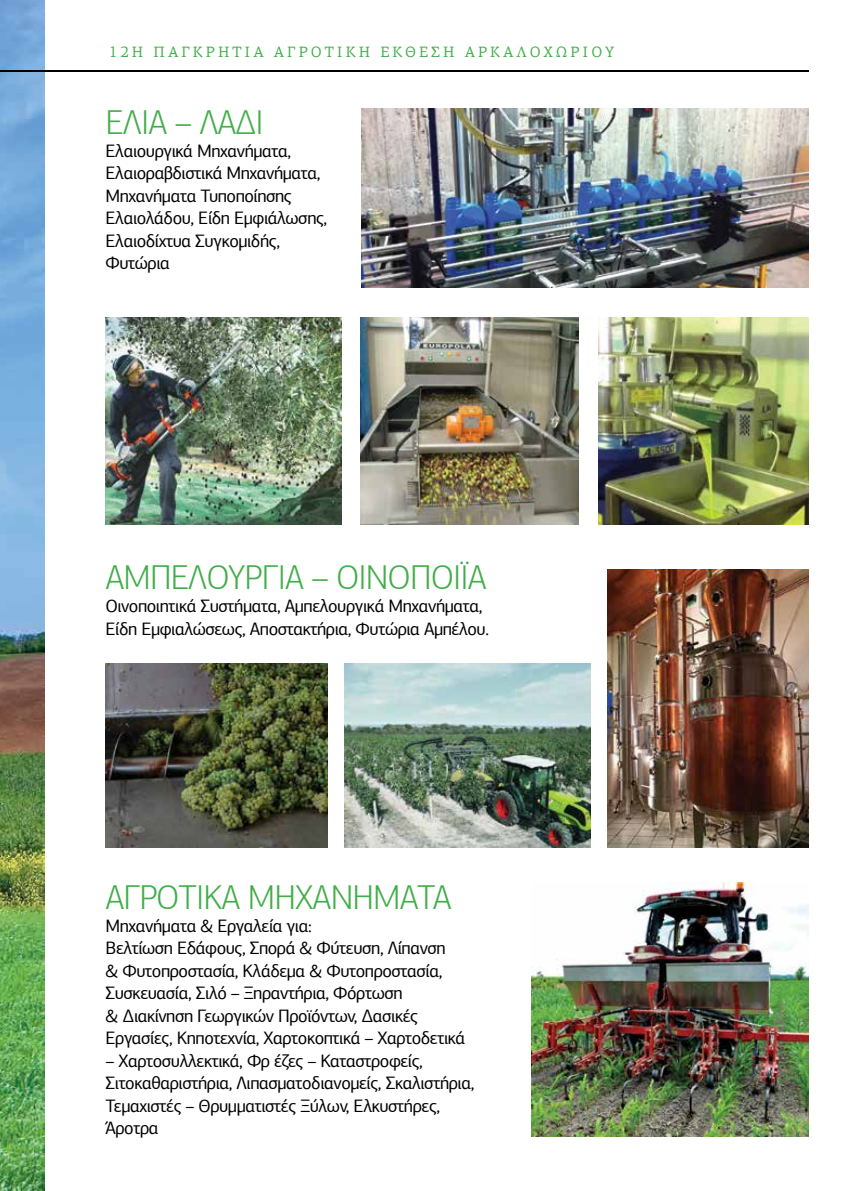
<style>
.page{position:relative;width:851px;height:1191px;background:#fff}
.page>*{position:absolute;margin:0;border:0;box-sizing:border-box;transform-origin:0 0}
.t1{font:300 34.5px "PF Agora Sans Pro";letter-spacing:-.025em;color:#41ad49}
.t2{font:18px/22.5px "PF Agora Sans Pro";letter-spacing:-.025em;color:#000}
.t3{font:15px "PF Agora Serif Pro";letter-spacing:.2em;color:#41ad49}
</style>
<div class="page">
<img style="left:0;top:0;width:45px;height:1191px">
<hr style="left:0;top:70px;width:808px;height:1px;background:#000">
<img style="left:361px;top:108px;width:447px;height:179px">
<img style="left:105px;top:317px;width:236px;height:207px">
<img style="left:105px;top:663px;width:222px;height:184px">
<img style="left:344px;top:663px;width:246px;height:184px">
<img style="left:360px;top:317px;width:218px;height:207px">
<img style="left:598px;top:317px;width:210px;height:207px">
<img style="left:607px;top:570px;width:201px;height:277px">
<img style="left:531px;top:882px;width:277px;height:255px">
<p class="t3" style="left:109px;top:43px;width:506px">12Η ΠΑΓΚΡΗΤΙΑ ΑΓΡΟΤΙΚΗ ΕΚΘΕΣΗ ΑΡΚΑΛΟΧΩΡΙΟΥ</p>
<h1 class="t1" style="left:105px;top:103px;width:159px">ΕΛΙΑ – ΛΑΔΙ</h1>
<p class="t2" style="left:105px;top:139px;width:223px">Ελαιουργικά Μηχανήματα,<br>Ελαιοραβδιστικά Μηχανήματα,<br>Μηχανήματα Τυποποίησης<br>Ελαιολάδου, Είδη Εμφιάλωσης,<br>Ελαιοδίχτυα Συγκομιδής,<br>Φυτώρια</p>
<h1 class="t1" style="left:105px;top:558px;width:383px">ΑΜΠΕΛΟΥΡΓΙΑ – ΟΙΝΟΠΟΙΪΑ</h1>
<p class="t2" style="left:105px;top:594px;width:385px">Οινοποιητικά Συστήματα, Αμπελουργικά Μηχανήματα,<br>Είδη Εμφιαλώσεως, Αποστακτήρια, Φυτώρια Αμπέλου.</p>
<h1 class="t1" style="left:105px;top:877px;width:347px">ΑΓΡΟΤΙΚΑ ΜΗΧΑΝΗΜΑΤΑ</h1>
<p class="t2" style="left:105px;top:914px;width:361px">Μηχανήματα &amp; Εργαλεία για:<br>Βελτίωση Εδάφους, Σπορά &amp; Φύτευση, Λίπανση<br>&amp; Φυτοπροστασία, Κλάδεμα &amp; Φυτοπροστασία, Συσκευασία, Σιλό – Ξηραντήρια, Φόρτωση<br>&amp; Διακίνηση Γεωργικών Προϊόντων, Δασικές Εργασίες, Κηποτεχνία, Χαρτοκοπτικά – Χαρτοδετικά</p>
<p class="t2" style="left:105px;top:1049px;width:370px">– Χαρτοσυλλεκτικά, Φρ έζες – Καταστροφείς, Σιτοκαθαριστήρια, Λιπασματοδιανομείς, Σκαλιστήρια, Τεμαχιστές – Θρυμματιστές Ξύλων, Ελκυστήρες, Άροτρα</p>
</div>
